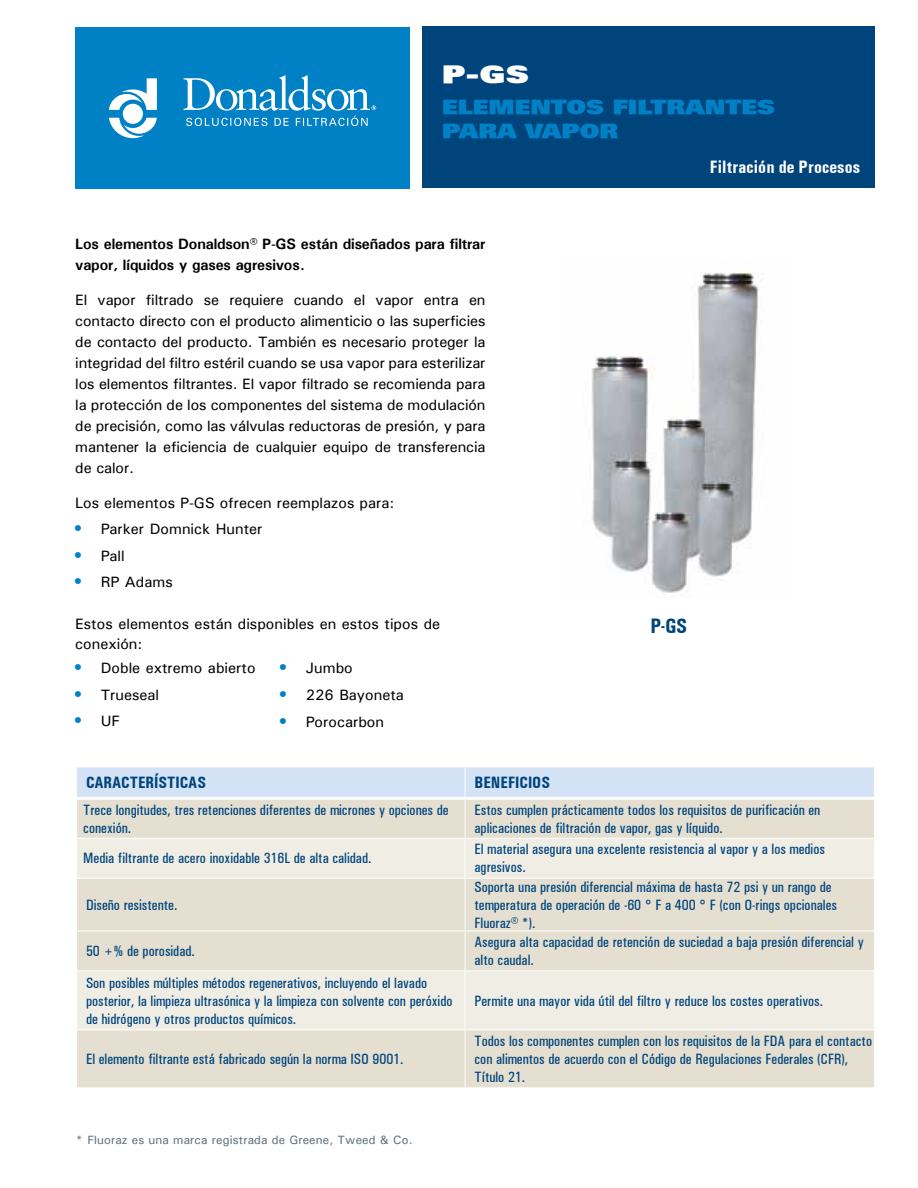
<style>
.page{position:relative;width:918px;height:1188px;background:#fff}
.page>*{position:absolute;margin:0;border:0;box-sizing:border-box;transform-origin:0 0}
.t1{font:900 24px "Univers";color:#fff;scale:1.3 1}
.t2{font:700 condensed 21px "Univers";color:#00447c}
.t3{font:900 19.5px/24px "Univers";color:#0081c6;scale:1.27 1}
.t4{font:700 condensed 18px "Univers";letter-spacing:.005em;color:#fff}
.Table_Headline-Bold{font:700 condensed 16.5px "Univers";color:#00447c}
.Table_Copy-_Left{font:500 condensed 15px/18px "Univers";color:#00447c}
.body{font:500 15px/21px "Univers";color:#000;text-align:justify}
.body-2{font:700 15px/21px "Univers";letter-spacing:-.01em;color:#000}
.Bullet_groups{font:500 15px/19.5px "Univers";color:#000}
.t5{font:500 12px "Univers";letter-spacing:.01em;color:#5c6f7c}
.s1{font-family:"Univers LT Std";font-weight:700;font-size:16.5px;color:#0081c6}
</style>
<div class="page">
<div style="left:75px;top:27px;width:335px;height:162px;background:#0081c6"></div>
<div style="left:422px;top:26px;width:452px;height:162px;background:#00447c"></div>
<svg style="left:109px;top:78px;width:48px;height:60px"></svg>
<svg style="left:183px;top:75px;width:193px;height:51px"></svg>
<img style="left:592px;top:270px;width:171px;height:323px">
<div style="left:77px;top:767px;width:797px;height:30px;background:#d3e2f4"></div>
<div style="left:77px;top:800px;width:797px;height:287px;background:#e4dfd0"></div>
<svg style="left:77px;top:839px;width:797px;height:191px;background:#eae6da"></svg>
<hr style="left:465px;top:767px;width:1px;height:30px;background:#fff">
<hr style="left:465px;top:800px;width:1px;height:38px;background:#fff">
<hr style="left:76px;top:838px;width:389px;height:1px;background:#fff">
<hr style="left:465px;top:839px;width:1px;height:39px;background:#fff">
<hr style="left:465px;top:879px;width:1px;height:52px;background:#fff">
<hr style="left:465px;top:931px;width:1px;height:40px;background:#fff">
<hr style="left:465px;top:971px;width:1px;height:59px;background:#fff">
<hr style="left:465px;top:1030px;width:1px;height:57px;background:#fff">
<hr style="left:465px;top:838px;width:410px;height:1px;background:#fff">
<hr style="left:77px;top:878px;width:388px;height:1px;background:#fff">
<hr style="left:77px;top:931px;width:388px;height:1px;background:#fff">
<hr style="left:77px;top:971px;width:388px;height:1px;background:#fff">
<hr style="left:77px;top:1030px;width:388px;height:1px;background:#fff">
<hr style="left:465px;top:878px;width:409px;height:1px;background:#fff">
<hr style="left:465px;top:931px;width:409px;height:1px;background:#fff">
<hr style="left:465px;top:971px;width:409px;height:1px;background:#fff">
<hr style="left:465px;top:1030px;width:409px;height:1px;background:#fff">
<h1 class="t1" style="left:442px;top:58px;width:68px">P-GS</h1>
<h3 class="t3" style="left:442px;top:94px;width:264px">ELEMENTOS FILTRANTES<br>PARA VAPOR</h3>
<p class="body-2" style="left:75px;top:233px;width:412px">Los elementos Donaldson® P-GS están diseñados para filtrar vapor, líquidos y gases agresivos.</p>
<p class="body" style="left:75px;top:289px;width:412px">El vapor filtrado se requiere cuando el vapor entra en contacto directo con el producto alimenticio o las superficies de contacto del producto. También es necesario proteger la integridad del filtro estéril cuando se usa vapor para esterilizar los elementos filtrantes. El vapor filtrado se recomienda para la protección de los componentes del sistema de modulación de precisión, como las válvulas reductoras de presión, y para mantener la eficiencia de cualquier equipo de transferencia de calor.</p>
<p class="body" style="left:75px;top:492px;width:321px">Los elementos P-GS ofrecen reemplazos para:</p>
<p class="body" style="left:75px;top:519px;width:189px"><span class="s1">•</span> Parker Domnick Hunter</p>
<p class="body" style="left:75px;top:545px;width:51px"><span class="s1">•</span> Pall</p>
<p class="body" style="left:75px;top:571px;width:99px"><span class="s1">•</span> RP Adams</p>
<p class="Bullet_groups" style="left:75px;top:614px;width:367px">Estos elementos están disponibles en estos tipos de conexión:</p>
<p class="body" style="left:75px;top:658px;width:182px"><span class="s1">•</span> Doble extremo abierto</p>
<p class="body" style="left:75px;top:684px;width:85px"><span class="s1">•</span> Trueseal</p>
<p class="body" style="left:75px;top:710px;width:46px"><span class="s1">•</span> UF</p>
<p class="body" style="left:280px;top:658px;width:74px"><span class="s1">•</span> Jumbo</p>
<p class="body" style="left:280px;top:684px;width:125px"><span class="s1">•</span> 226 Bayoneta</p>
<p class="body" style="left:280px;top:712px;width:105px"><span class="s1">•</span> Porocarbon</p>
<p class="t4" style="left:710px;top:156px;width:152px">Filtración de Procesos</p>
<p class="t2" style="left:650px;top:614px;width:39px">P-GS</p>
<p class="Table_Headline-Bold" style="left:86px;top:772px;width:122px">CARACTERÍSTICAS</p>
<p class="Table_Headline-Bold" style="left:475px;top:772px;width:77px">BENEFICIOS</p>
<p class="Table_Copy-_Left" style="left:83px;top:801px;width:367px">Trece longitudes, tres retenciones diferentes de micrones y opciones de conexión.</p>
<p class="Table_Copy-_Left" style="left:475px;top:801px;width:347px">Estos cumplen prácticamente todos los requisitos de purificación en aplicaciones de filtración de vapor, gas y líquido.</p>
<p class="Table_Copy-_Left" style="left:83px;top:849px;width:290px">Media filtrante de acero inoxidable 316L de alta calidad.</p>
<p class="Table_Copy-_Left" style="left:475px;top:840px;width:352px">El material asegura una excelente resistencia al vapor y a los medios agresivos.</p>
<p class="Table_Copy-_Left" style="left:86px;top:896px;width:93px">Diseño resistente.</p>
<p class="Table_Copy-_Left" style="left:475px;top:878px;width:364px">Soporta una presión diferencial máxima de hasta 72 psi y un rango de temperatura de operación de -60 ° F a 400 ° F (con O-rings opcionales<br>Fluoraz® *).</p>
<p class="Table_Copy-_Left" style="left:86px;top:942px;width:110px">50 +% de porosidad.</p>
<p class="Table_Copy-_Left" style="left:475px;top:933px;width:391px">Asegura alta capacidad de retención de suciedad a baja presión diferencial y alto caudal.</p>
<p class="Table_Copy-_Left" style="left:86px;top:974px;width:368px">Son posibles múltiples métodos regenerativos, incluyendo el lavado posterior, la limpieza ultrasónica y la limpieza con solvente con peróxido de hidrógeno y otros productos químicos.</p>
<p class="Table_Copy-_Left" style="left:475px;top:992px;width:350px">Permite una mayor vida útil del filtro y reduce los costes operativos.</p>
<p class="Table_Copy-_Left" style="left:86px;top:1050px;width:319px">El elemento filtrante está fabricado según la norma ISO 9001.</p>
<p class="t5" style="left:76px;top:1133px;width:339px">* Fluoraz es una marca registrada de Greene, Tweed &amp; Co.</p>
<p class="Table_Copy-_Left" style="left:475px;top:1032px;width:399px">Todos los componentes cumplen con los requisitos de la FDA para el contacto con alimentos de acuerdo con el Código de Regulaciones Federales (CFR),<br>Título 21.</p>
</div>
